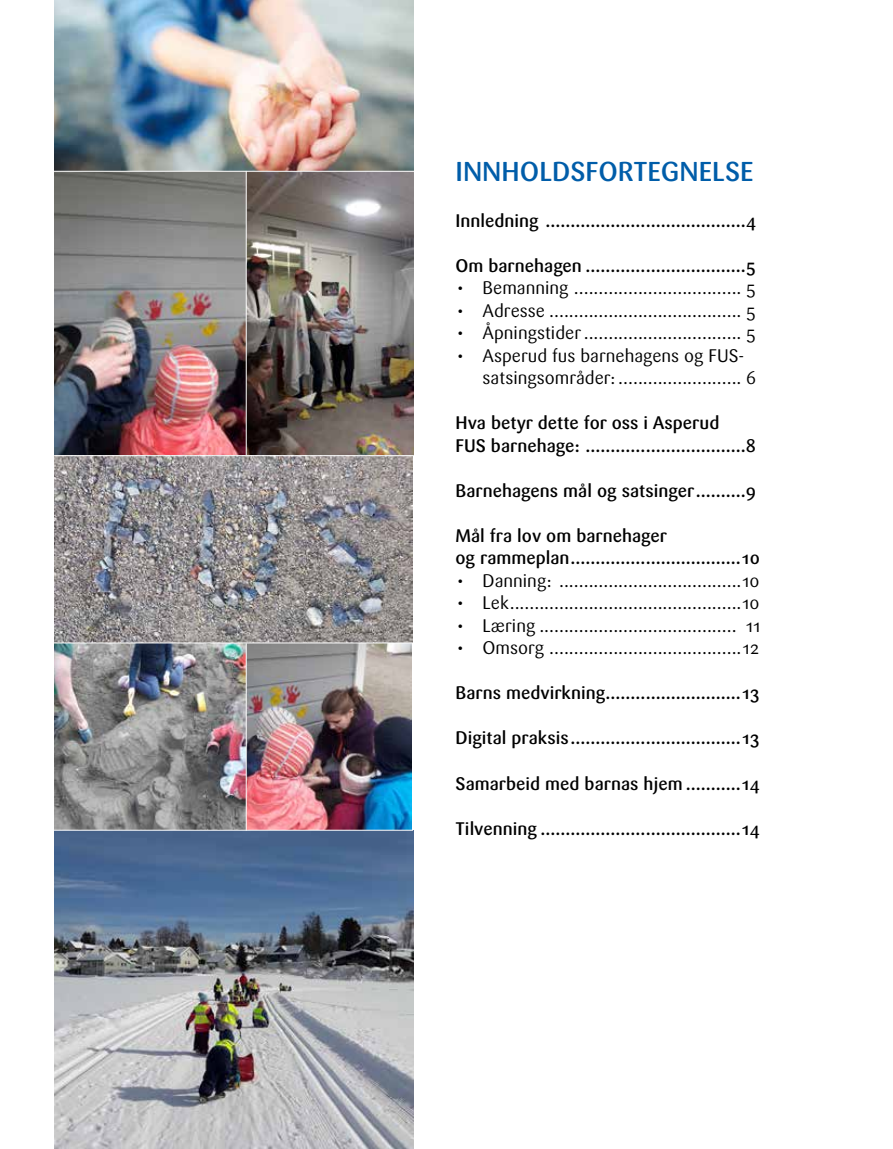
<style>
.page{position:relative;width:893px;height:1149px;background:#fff}
.page>*{position:absolute;margin:0;border:0;box-sizing:border-box;transform-origin:0 0}
.t1{font:500 27px "Sari OT";color:#005da9}
.t2{font:500 18px/22.5px "Sari OT";color:#000}
.t3{font:18px/22.5px "Sari OT";color:#000}
</style>
<div class="page">
<img style="left:54px;top:0;width:359px;height:1148px">
<hr style="left:54px;top:171px;width:361px;height:1px;background:#fff">
<hr style="left:246px;top:171px;width:1px;height:284px;background:#fff">
<hr style="left:54px;top:455px;width:360px;height:1px;background:#fff">
<hr style="left:53px;top:642px;width:360px;height:1px;background:#fff">
<hr style="left:53px;top:829px;width:360px;height:1px;background:#fff">
<hr style="left:246px;top:643px;width:1px;height:187px;background:#fff">
<h1 class="t1" style="left:455px;top:154px;width:300px">INNHOLDSFORTEGNELSE</h1>
<p class="t2" style="left:455px;top:209px;width:302px">Innledning ........................................4</p>
<p class="t2" style="left:455px;top:254px;width:302px">Om barnehagen ................................5</p>
<p class="t3" style="left:455px;top:276px;width:302px">• Bemanning .................................. 5</p>
<p class="t3" style="left:455px;top:299px;width:302px">• Adresse ....................................... 5</p>
<p class="t3" style="left:455px;top:321px;width:302px">• Åpningstider................................ 5</p>
<p class="t3" style="left:482px;top:344px;width:275px;text-indent:-27px">• Asperud fus barnehagens og FUS&shy;satsingsområder: ......................... 6</p>
<p class="t2" style="left:455px;top:411px;width:302px">Hva betyr dette for oss i Asperud<br>FUS barnehage: ................................8</p>
<p class="t2" style="left:455px;top:479px;width:302px">Barnehagens mål og satsinger..........9</p>
<p class="t2" style="left:455px;top:524px;width:306px">Mål fra lov om barnehager<br>og rammeplan..................................10</p>
<p class="t3" style="left:455px;top:569px;width:306px">• Danning: .....................................10</p>
<p class="t3" style="left:455px;top:591px;width:306px">• Lek...............................................10</p>
<p class="t3" style="left:455px;top:614px;width:307px">• Læring ........................................ 11</p>
<p class="t3" style="left:455px;top:636px;width:305px">• Omsorg .......................................12</p>
<p class="t2" style="left:455px;top:681px;width:305px">Barns medvirkning...........................13</p>
<p class="t2" style="left:455px;top:726px;width:305px">Digital praksis..................................13</p>
<p class="t2" style="left:455px;top:771px;width:306px">Samarbeid med barnas hjem ...........14</p>
<p class="t2" style="left:455px;top:816px;width:306px">Tilvenning ........................................14</p>
</div>
